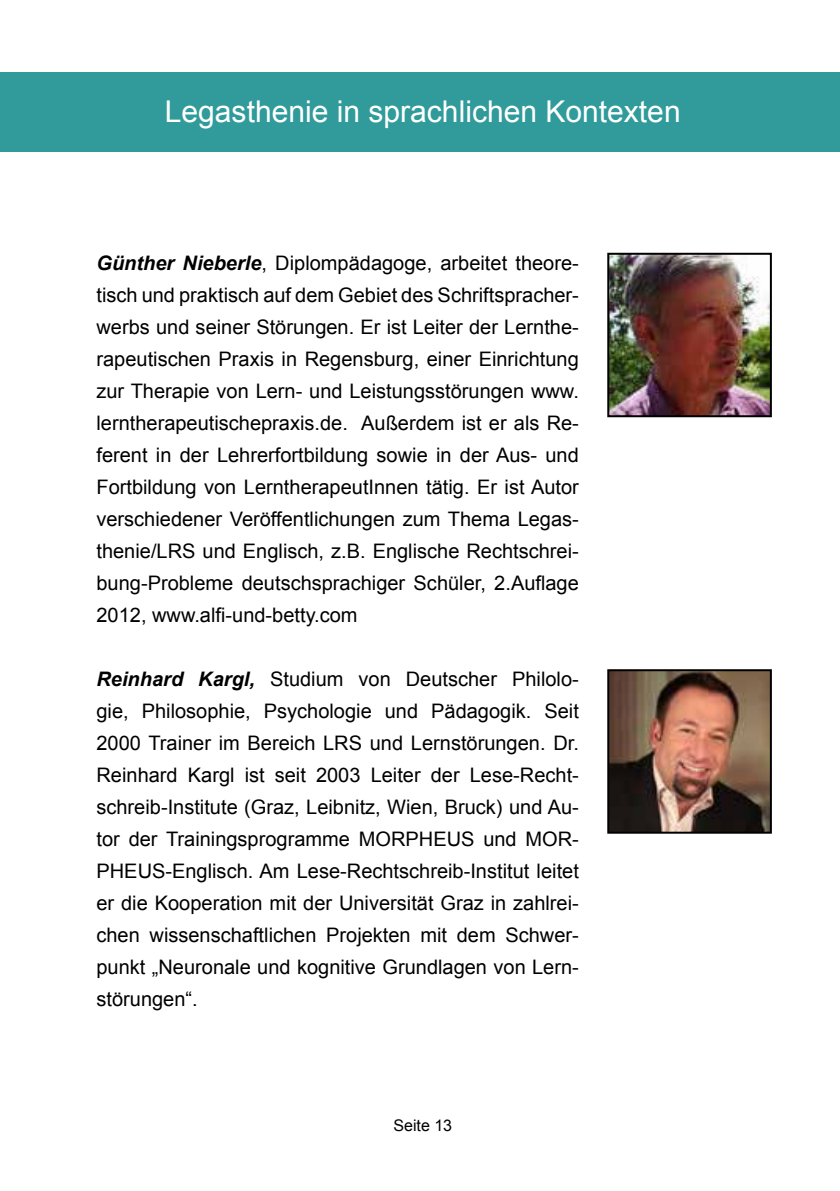
<style>
.page{position:relative;width:840px;height:1191px;background:#fff}
.page>*{position:absolute;margin:0;border:0;box-sizing:border-box;transform-origin:0 0}
.t1{font:30px "Arial";color:#fff}
.t2{font:20px/32px "Arial";color:#000;text-align:justify}
.t3{font:16px "Arial";color:#000}
.s1{font-weight:700;font-style:italic}
</style>
<div class="page">
<div style="left:0;top:72px;width:839px;height:79px;background:#319b9b"></div>
<img style="left:610px;top:256px;width:158px;height:158px">
<div style="left:607px;top:253px;width:164px;height:164px;border:2px solid #000"></div>
<img style="left:610px;top:672px;width:158px;height:158px">
<div style="left:607px;top:669px;width:164px;height:164px;border:2px solid #000"></div>
<h1 class="t1" style="left:165px;top:92px;width:517px">Legasthenie in sprachlichen Kontexten</h1>
<p class="t2" style="left:96px;top:247px;width:483px"><span class="s1">Günther Nieberle</span>, Diplompädagoge, arbeitet theore&shy;tisch und praktisch auf dem Gebiet des Schriftspracher&shy;werbs und seiner Störungen. Er ist Leiter der Lernthe&shy;rapeutischen Praxis in Regensburg, einer Einrichtung zur Therapie von Lern- und Leistungsstörungen www. lerntherapeutischepraxis.de. Außerdem ist er als Re&shy;ferent in der Lehrerfortbildung sowie in der Aus- und Fortbildung von LerntherapeutInnen tätig. Er ist Autor verschiedener Veröffentlichungen zum Thema Legas&shy;thenie/LRS und Englisch, z.B. Englische Rechtschrei&shy;bung-Probleme deutschsprachiger Schüler, 2.Auflage 2012, www.alfi-und-betty.com</p>
<p class="t2" style="left:96px;top:663px;width:483px"><span class="s1">Reinhard Kargl,</span> Studium von Deutscher Philolo&shy;gie, Philosophie, Psychologie und Pädagogik. Seit 2000 Trainer im Bereich LRS und Lernstörungen. Dr.<br>Reinhard Kargl ist seit 2003 Leiter der Lese-Recht&shy;schreib-Institute (Graz, Leibnitz, Wien, Bruck) und Au&shy;tor der Trainingsprogramme MORPHEUS und MOR-PHEUS-Englisch. Am Lese-Rechtschreib-Institut leitet er die Kooperation mit der Universität Graz in zahlrei&shy;chen wissenschaftlichen Projekten mit dem Schwer&shy;punkt „Neuronale und kognitive Grundlagen von Lern&shy;störungen“.</p>
<p class="t3" style="left:393px;top:1114px;width:60px">Seite 13</p>
</div>
